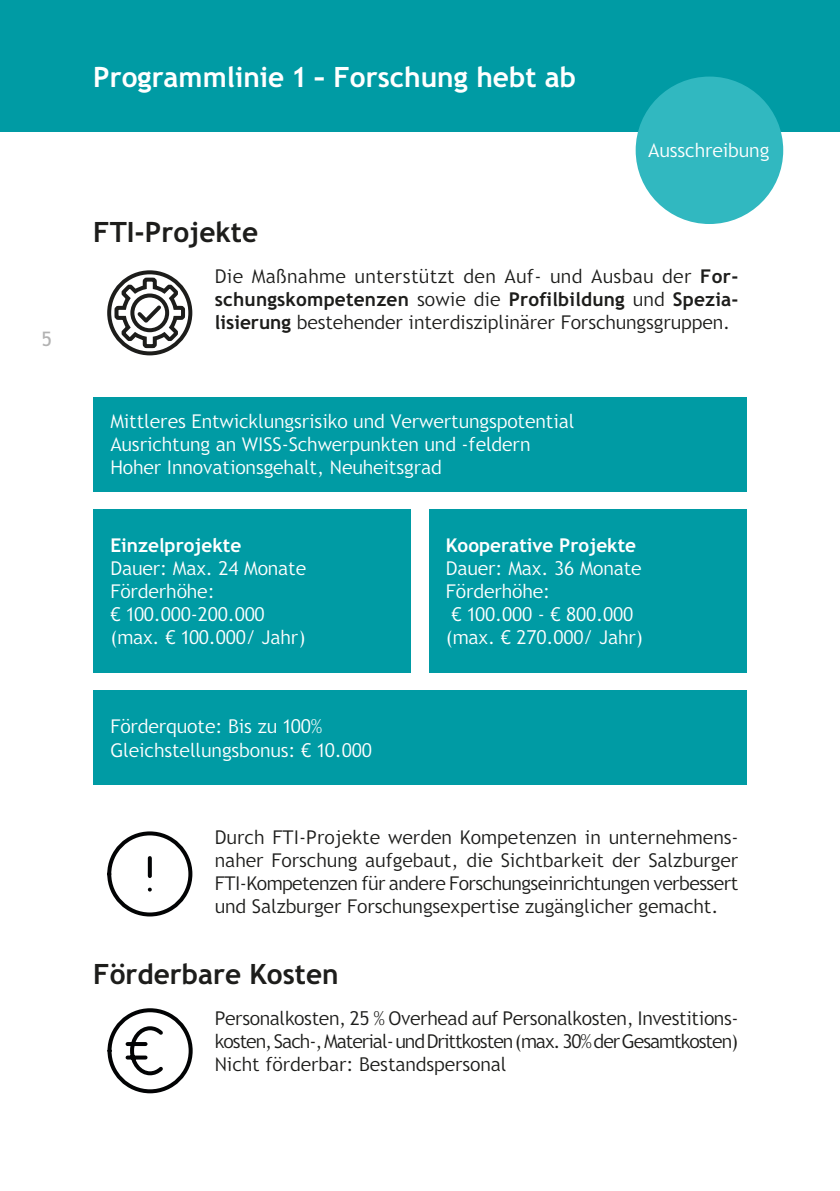
<style>
.page{position:relative;width:840px;height:1191px;background:#fff}
.page>*{position:absolute;margin:0;border:0;box-sizing:border-box;transform-origin:0 0}
.t1{font:700 28px "Trebuchet SBG2";color:#fff}
.t2{font:700 28px "Trebuchet SBG2";color:#1d1d1b}
.t3{font:20px "Trebuchet SBG2";color:#b2b2b2}
.t4{font:300 19px/23px "Trebuchet SBG2";color:#1d1d1b;text-align:justify}
.t5{font:300 19px/23px "Trebuchet SBG2";color:#fff}
.t6{font:700 19px "Trebuchet SBG2";color:#fff}
.s1{font-weight:700}
</style>
<div class="page">
<div style="left:0;top:0;width:839px;height:131px;background:#009ba4"></div>
<div style="left:635px;top:77px;width:147px;height:147px;background:#31b8c0;border-radius:50%"></div>
<svg style="left:107px;top:1008px;width:86px;height:86px"></svg>
<div style="left:93px;top:397px;width:653px;height:94px;background:#009ba4"></div>
<div style="left:93px;top:691px;width:653px;height:94px;background:#009ba4"></div>
<div style="left:93px;top:509px;width:318px;height:163px;background:#009ba4"></div>
<div style="left:428px;top:509px;width:318px;height:163px;background:#009ba4"></div>
<svg style="left:107px;top:831px;width:86px;height:86px"></svg>
<div style="left:107px;top:270px;width:85px;height:85px;border:4px solid #1d1d1b;border-radius:50%"></div>
<svg style="left:112px;top:276px;width:75px;height:74px"></svg>
<p class="t3" style="left:41px;top:327px;width:12px">5</p>
<h1 class="t1" style="left:93px;top:59px;width:484px">Programmlinie 1 – Forschung hebt ab</h1>
<p class="t5" style="left:648px;top:139px;width:122px">Ausschreibung</p>
<h1 class="t2" style="left:93px;top:214px;width:166px">FTI-Projekte</h1>
<p class="t4" style="left:215px;top:265px;width:525px">Die Maßnahme unterstützt den Auf- und Ausbau der <span class="s1">For&shy;schungskompetenzen</span> sowie die <span class="s1">Profilbildung</span> und <span class="s1">Spezia&shy;lisierung</span> bestehender interdisziplinärer Forschungsgruppen.</p>
<p class="t5" style="left:110px;top:410px;width:465px">Mittleres Entwicklungsrisiko und Verwertungspotential<br>Ausrichtung an WISS-Schwerpunkten und -feldern<br>Hoher Innovationsgehalt, Neuheitsgrad</p>
<p class="t6" style="left:110px;top:533px;width:132px">Einzelprojekte</p>
<p class="t5" style="left:110px;top:557px;width:197px">Dauer: Max. 24 Monate<br>Förderhöhe:<br>€ 100.000-200.000 (max. € 100.000/ Jahr)</p>
<p class="t5" style="left:110px;top:715px;width:263px">Förderquote: Bis zu 100%<br>Gleichstellungsbonus: € 10.000</p>
<p class="t6" style="left:445px;top:533px;width:192px">Kooperative Projekte</p>
<p class="t5" style="left:445px;top:557px;width:197px">Dauer: Max. 36 Monate</p>
<p class="t5" style="left:445px;top:580px;width:106px">Förderhöhe:</p>
<p class="t5" style="left:451px;top:603px;width:183px">€ 100.000 - € 800.000</p>
<p class="t5" style="left:445px;top:626px;width:198px">(max. € 270.000/ Jahr)</p>
<p class="t4" style="left:215px;top:826px;width:525px">Durch FTI-Projekte werden Kompetenzen in unternehmens&shy;naher Forschung aufgebaut, die Sichtbarkeit der Salzburger FTI-Kompetenzen für andere Forschungseinrichtungen verbessert und Salzburger Forschungsexpertise zugänglicher gemacht.</p>
<h1 class="t2" style="left:93px;top:956px;width:247px">Förderbare Kosten</h1>
<p class="t4" style="left:215px;top:1007px;width:525px">Personalkosten, 25 % Overhead auf Personalkosten, Investitions&shy;kosten, Sach-, Material- und Drittkosten (max. 30% der Gesamtkosten)<br>Nicht förderbar: Bestandspersonal</p>
</div>
